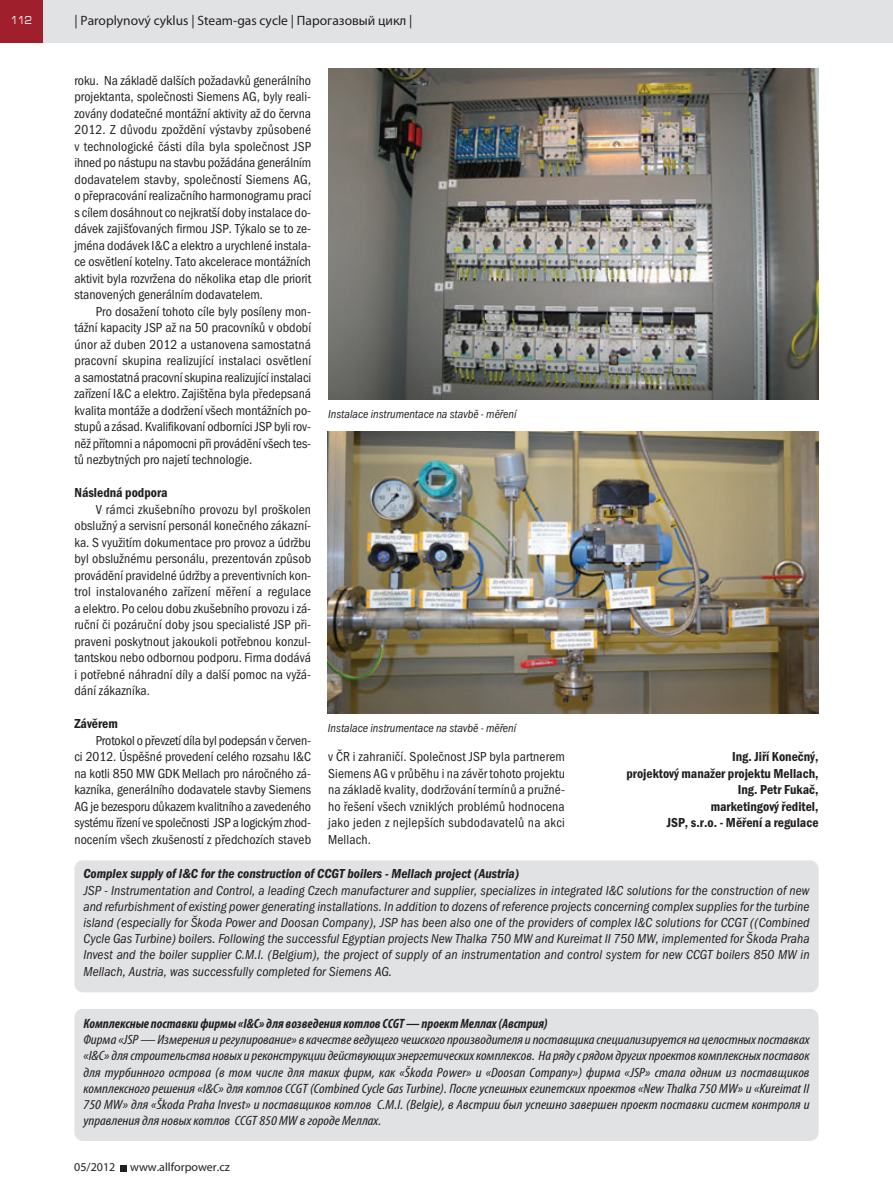
<style>
.page{position:relative;width:893px;height:1191px;background:#fff}
.page>*{position:absolute;margin:0;border:0;box-sizing:border-box;transform-origin:0 0}
.t1{font:13.5px/16.5px "Franklin Got Itc TOT Boo Con";letter-spacing:.005em;color:#231f20;text-align:justify}
.t2{font:13.5px/16.2px "Franklin Got Itc TOT Boo Con Ita";letter-spacing:.005em;color:#231f20;text-align:justify}
.t3{font:italic condensed 13.5px/16.2px "Myriad Pro";color:#231f20;text-align:justify;scale:1.12 1}
.t4{font:13.5px/16.5px "Franklin Got Itc TOT Dem Con";color:#231f20;text-align:right}
.t5{font:italic 700 condensed 13.5px "Myriad Pro";color:#231f20}
.t6{font:13.5px "Franklin Got Itc TOT Dem Con Ita";color:#231f20}
.t7{font:13.5px "Myriad Pro";color:#231f20}
.t8{font:12px "Franklin Got Itc TOT Boo Con Ita";color:#231f20}
.t9{font:12px "Myriad Pro";color:#231f20}
.t10{font:500 expanded 12px "Microgramma DOT";color:#fff;scale:.7 1}
</style>
<div class="page">
<div style="left:43px;top:0;width:850px;height:43px;background:#e1e2e4"></div>
<div style="left:0;top:0;width:43px;height:43px;background:#9f202c"></div>
<svg style="left:120px;top:1165px;width:6px;height:6px"></svg>
<div style="left:74px;top:860px;width:745px;height:132px;background:#e1e2e4;border-radius:9px"></div>
<div style="left:74px;top:1009px;width:745px;height:132px;background:#e1e2e4;border-radius:9px"></div>
<img style="left:328px;top:68px;width:491px;height:332px">
<img style="left:328px;top:431px;width:490px;height:282px">
<p class="t10" style="left:11px;top:13px;width:31px">112</p>
<p class="t7" style="left:74px;top:15px;width:340px">| Paroplynový cyklus | Steam-gas cycle | Парогазовый цикл |</p>
<p class="t1" style="left:74px;top:72px;width:238px">roku. Na základě dalších požadavků generálního projektanta, společnosti Siemens AG, byly reali&shy;zovány dodatečné montážní aktivity až do června 2012. Z důvodu zpoždění výstavby způsobené v technologické části díla byla společnost JSP ihned po nástupu na stavbu požádána generálním dodavatelem stavby, společností Siemens AG, o přepracování realizačního harmonogramu prací s cílem dosáhnout co nejkratší doby instalace do&shy;dávek zajišťovaných firmou JSP. Týkalo se to ze&shy;jména dodávek I&amp;C a elektro a urychlené instala&shy;ce osvětlení kotelny. Tato akcelerace montážních aktivit byla rozvržena do několika etap dle priorit stanovených generálním dodavatelem.</p>
<p class="t1" style="left:74px;top:303px;width:238px;text-indent:21px">Pro dosažení tohoto cíle byly posíleny mon&shy;tážní kapacity JSP až na 50 pracovníků v období únor až duben 2012 a ustanovena samostatná pracovní skupina realizující instalaci osvětlení a samostatná pracovní skupina realizující instalaci zařízení I&amp;C a elektro. Zajištěna byla předepsaná kvalita montáže a dodržení všech montážních po&shy;stupů a zásad. Kvalifikovaní odborníci JSP byli rov&shy;něž přítomni a nápomocni při provádění všech tes&shy;tů nezbytných pro najetí technologie.</p>
<p class="t4" style="left:74px;top:484px;width:95px">Následná podpora</p>
<p class="t1" style="left:74px;top:501px;width:238px;text-indent:21px">V rámci zkušebního provozu byl proškolen obslužný a servisní personál konečného zákazní&shy;ka. S využitím dokumentace pro provoz a údržbu byl obslužnému personálu, prezentován způsob provádění pravidelné údržby a preventivních kon&shy;trol instalovaného zařízení měření a regulace a elektro. Po celou dobu zkušebního provozu i zá&shy;ruční či pozáruční doby jsou specialisté JSP při&shy;praveni poskytnout jakoukoli potřebnou konzul&shy;tantskou nebo odbornou podporu. Firma dodává i potřebné náhradní díly a další pomoc na vyžá&shy;dání zákazníka.</p>
<p class="t4" style="left:74px;top:715px;width:45px">Závěrem</p>
<p class="t1" style="left:74px;top:732px;width:238px;text-indent:21px">Protokol o převzetí díla byl podepsán v červen&shy;ci 2012. Úspěšné provedení celého rozsahu I&amp;C na kotli 850 MW GDK Mellach pro náročného zá&shy;kazníka, generálního dodavatele stavby Siemens AG je bezesporu důkazem kvalitního a zavedeného systému řízení ve společnosti JSP a logickým zhod&shy;nocením všech zkušeností z předchozích staveb</p>
<p class="t8" style="left:328px;top:408px;width:190px">Instalace instrumentace na stavbě - měření</p>
<p class="t8" style="left:328px;top:721px;width:190px">Instalace instrumentace na stavbě - měření</p>
<p class="t1" style="left:328px;top:748px;width:238px">v ČR i zahraničí. Společnost JSP byla partnerem Siemens AG v průběhu i na závěr tohoto projektu na základě kvality, dodržování termínů a pružné&shy;ho řešení všech vzniklých problémů hodnocena jako jeden z nejlepších subdodavatelů na akci Mellach.</p>
<p class="t4" style="left:626px;top:748px;width:194px">Ing. Jiří Konečný,<br>projektový manažer projektu Mellach,<br>Ing. Petr Fukač,<br>marketingový ředitel,<br>JSP, s.r.o. - Měření a regulace</p>
<p class="t6" style="left:83px;top:866px;width:437px">Complex supply of I&amp;C for the construction of CCGT boilers - Mellach project (Austria)</p>
<p class="t2" style="left:83px;top:882px;width:728px">JSP - Instrumentation and Control, a leading Czech manufacturer and supplier, specializes in integrated I&amp;C solutions for the construction of new and refurbishment of existing power generating installations. In addition to dozens of reference projects concerning complex supplies for the turbine island (especially for Škoda Power and Doosan Company), JSP has been also one of the providers of complex I&amp;C solutions for CCGT ((Combined Cycle Gas Turbine) boilers. Following the successful Egyptian projects New Thalka 750 MW and Kureimat II 750 MW, implemented for Škoda Praha Invest and the boiler supplier C.M.I. (Belgium), the project of supply of an instrumentation and control system for new CCGT boilers 850 MW in Mellach, Austria, was successfully completed for Siemens AG.</p>
<p class="t5" style="left:83px;top:1015px;width:466px">Комплексные поставки фирмы «I&amp;C» для возведения котлов CCGT — проект Меллах (Австрия)</p>
<p class="t3" style="left:83px;top:1031px;width:650px">Фирма «JSP — Измерения и регулирование» в качестве ведущего чешского производителя и поставщика специализируется на целостных поставках «I&amp;C» для строительства новых и реконструкции действующих энергетических комплексов. На ряду с рядом других проектов комплексных поставок для турбинного острова (в том числе для таких фирм, как «Škoda Power» и «Doosan Company») фирма «JSP» стала одним из поставщиков комплексного решения «I&amp;C» для котлов CCGT (Combined Cycle Gas Turbine). После успешных египетских проектов «New Thalka 750 MW» и «Kureimat II 750 MW» для «Škoda Praha Invest» и поставщиков котлов C.M.I. (Belgie), в Австрии был успешно завершен проект поставки систем контроля и управления для новых котлов CCGT 850 MW в городе Меллах.</p>
<p class="t9" style="left:74px;top:1162px;width:157px">05/2012 www.allforpower.cz</p>
</div>
